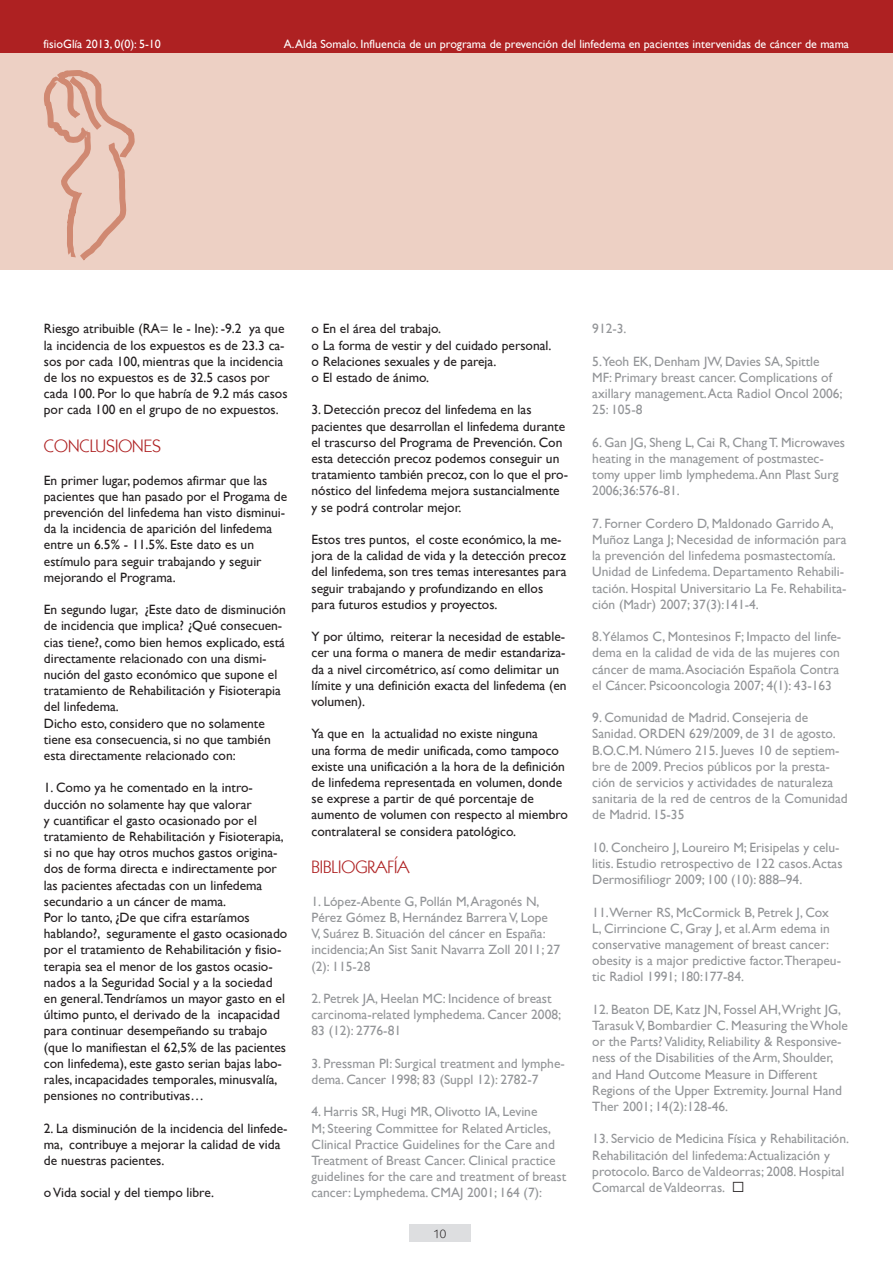
<style>
.page{position:relative;width:893px;height:1263px;background:#fff}
.page>*{position:absolute;margin:0;border:0;box-sizing:border-box;transform-origin:0 0}
.t1{font:18px "Kabel IT Cby BT";color:#ae2122}
.t2{font:13.5px/16.2px "Gill Sans";color:#231f20}
.t3{font:13.5px/16.2px "Gill Sans";color:#939598}
.t4{font:12px "Gill Sans";color:#fff}
.t5{font:12px "Kabel IT Cby BT";color:#231f20}
.s1{color:#231f20}
</style>
<div class="page">
<div style="left:409px;top:1224px;width:62px;height:18px;background:#dddee0"></div>
<div style="left:0;top:1px;width:893px;height:53px;background:#ae2122"></div>
<div style="left:0;top:54px;width:893px;height:216px;background:#edd0c4"></div>
<svg style="left:40px;top:0;width:99px;height:261px"></svg>
<p class="t4" style="left:44px;top:37px;width:119px">fisioGlía 2013, 0(0): 5-10</p>
<p class="t4" style="left:284px;top:37px;width:567px">A. Alda Somalo. Influencia de un programa de prevención del linfedema en pacientes intervenidas de cáncer de mama</p>
<p class="t2" style="left:44px;top:321px;width:245px">Riesgo atribuible (RA= Ie - Ine): -9.2 ya que la incidencia de los expuestos es de 23.3 ca&shy;sos por cada 100, mientras que la incidencia de los no expuestos es de 32.5 casos por cada 100. Por lo que habría de 9.2 más casos por cada 100 en el grupo de no expuestos.</p>
<p class="t1" style="left:44px;top:435px;width:119px">CONCLUSIONES</p>
<p class="t2" style="left:44px;top:472px;width:245px">En primer lugar, podemos afirmar que las pacientes que han pasado por el Progama de prevención del linfedema han visto disminui&shy;da la incidencia de aparición del linfedema entre un 6.5% - 11.5%. Este dato es un estímulo para seguir trabajando y seguir mejorando el Programa.</p>
<p class="t2" style="left:44px;top:601px;width:244px">En segundo lugar, ¿Este dato de disminución de incidencia que implica? ¿Qué consecuen&shy;cias tiene?, como bien hemos explicado, está directamente relacionado con una dismi&shy;nución del gasto económico que supone el tratamiento de Rehabilitación y Fisioterapia del linfedema.</p>
<p class="t2" style="left:44px;top:715px;width:228px">Dicho esto, considero que no solamente tiene esa consecuencia, si no que también esta directamente relacionado con:</p>
<p class="t2" style="left:44px;top:780px;width:242px">1. Como ya he comentado en la intro&shy;ducción no solamente hay que valorar<br>y cuantificar el gasto ocasionado por el tratamiento de Rehabilitación y Fisioterapia, si no que hay otros muchos gastos origina&shy;dos de forma directa e indirectamente por las pacientes afectadas con un linfedema secundario a un cáncer de mama.</p>
<p class="t2" style="left:44px;top:909px;width:245px">Por lo tanto, ¿De que cifra estaríamos hablando?, seguramente el gasto ocasionado por el tratamiento de Rehabilitación y fisio&shy;terapia sea el menor de los gastos ocasio&shy;nados a la Seguridad Social y a la sociedad en general.Tendríamos un mayor gasto en el último punto, el derivado de la incapacidad para continuar desempeñando su trabajo (que lo manifiestan el 62,5% de las pacientes con linfedema), este gasto serian bajas labo&shy;rales, incapacidades temporales, minusvalía, pensiones no contributivas…</p>
<p class="t2" style="left:44px;top:1120px;width:245px">2. La disminución de la incidencia del linfede&shy;ma, contribuye a mejorar la calidad de vida de nuestras pacientes.</p>
<p class="t2" style="left:44px;top:1185px;width:172px">o Vida social y del tiempo libre.</p>
<p class="t2" style="left:311px;top:321px;width:131px">o En el área del trabajo.</p>
<p class="t2" style="left:311px;top:337px;width:241px">o La forma de vestir y del cuidado personal.</p>
<p class="t2" style="left:311px;top:353px;width:186px">o Relaciones sexuales y de pareja.</p>
<p class="t2" style="left:311px;top:369px;width:119px">o El estado de ánimo.</p>
<p class="t2" style="left:311px;top:402px;width:258px">3. Detección precoz del linfedema en las pacientes que desarrollan el linfedema durante el trascurso del Programa de Prevención. Con esta detección precoz podemos conseguir un tratamiento también precoz, con lo que el pro&shy;nóstico del linfedema mejora sustancialmente y se podrá controlar mejor.</p>
<p class="t2" style="left:311px;top:531px;width:256px">Estos tres puntos, el coste económico, la me&shy;jora de la calidad de vida y la detección precoz del linfedema, son tres temas interesantes para seguir trabajando y profundizando en ellos para futuros estudios y proyectos.</p>
<p class="t2" style="left:311px;top:628px;width:257px">Y por último, reiterar la necesidad de estable&shy;cer una forma o manera de medir estandariza&shy;da a nivel circométrico, así como delimitar un límite y una definición exacta del linfedema (en volumen).</p>
<p class="t2" style="left:311px;top:726px;width:258px">Ya que en la actualidad no existe ninguna<br>una forma de medir unificada, como tampoco existe una unificación a la hora de la definición de linfedema representada en volumen, donde se exprese a partir de qué porcentaje de aumento de volumen con respecto al miembro contralateral se considera patológico.</p>
<p class="t1" style="left:311px;top:856px;width:99px">BIBLIOGRAFÍA</p>
<p class="t3" style="left:311px;top:893px;width:250px">1. López-Abente G, Pollán M, Aragonés N, Pérez Gómez B, Hernández Barrera V, Lope V, Suárez B. Situación del cáncer en España: incidencia; An Sist Sanit Navarra Zoll 2011; 27 (2): 115-28</p>
<p class="t3" style="left:311px;top:990px;width:251px">2. Petrek JA, Heelan MC: Incidence of breast carcinoma-related lymphedema. Cancer 2008;<br>83 (12): 2776-81</p>
<p class="t3" style="left:311px;top:1055px;width:255px">3. Pressman PI: Surgical treatment and lymphe&shy;dema. Cancer 1998; 83 (Suppl 12): 2782-7</p>
<p class="t3" style="left:311px;top:1104px;width:256px">4. Harris SR, Hugi MR, Olivotto IA, Levine<br>M; Steering Committee for Related Articles, Clinical Practice Guidelines for the Care and Treatment of Breast Cancer. Clinical practice guidelines for the care and treatment of breast cancer: Lymphedema. CMAJ 2001; 164 (7):</p>
<p class="t5" style="left:433px;top:1226px;width:14px">10</p>
<p class="t3" style="left:592px;top:321px;width:36px">912-3.</p>
<p class="t3" style="left:592px;top:353px;width:252px">5.Yeoh EK, Denham JW, Davies SA, Spittle MF: Primary breast cancer. Complications of axillary management. Acta Radiol Oncol 2006; 25: 105-8</p>
<p class="t3" style="left:592px;top:434px;width:254px">6. Gan JG, Sheng L, Cai R, Chang T. Microwaves heating in the management of postmastec&shy;tomy upper limb lymphedema. Ann Plast Surg 2006;36:576-81.</p>
<p class="t3" style="left:592px;top:515px;width:256px">7. Forner Cordero D, Maldonado Garrido A, Muñoz Langa J; Necesidad de información para la prevención del linfedema posmastectomía.<br>Unidad de Linfedema. Departamento Rehabili&shy;tación. Hospital Universitario La Fe. Rehabilita&shy;ción (Madr) 2007; 37(3):141-4.</p>
<p class="t3" style="left:592px;top:628px;width:251px">8.Yélamos C, Montesinos F; Impacto del linfe&shy;dema en la calidad de vida de las mujeres con cáncer de mama. Asociación Española Contra el Cáncer. Psicooncologia 2007; 4(1): 43-163</p>
<p class="t3" style="left:592px;top:709px;width:257px">9. Comunidad de Madrid. Consejeria de Sanidad. ORDEN 629/2009, de 31 de agosto.<br>B.O.C.M. Número 215. Jueves 10 de septiem&shy;bre de 2009. Precios públicos por la presta&shy;ción de servicios y actividades de naturaleza sanitaria de la red de centros de la Comunidad de Madrid. 15-35</p>
<p class="t3" style="left:592px;top:839px;width:252px">10. Concheiro J, Loureiro M; Erisipelas y celu&shy;litis. Estudio retrospectivo de 122 casos. Actas<br>Dermosifiliogr 2009; 100 (10): 888–94.</p>
<p class="t3" style="left:592px;top:904px;width:250px">11.Werner RS, McCormick B, Petrek J, Cox L, Cirrincione C, Gray J, et al. Arm edema in conservative management of breast cancer: obesity is a major predictive factor.Therapeu&shy;tic Radiol 1991; 180:177-84.</p>
<p class="t3" style="left:592px;top:1001px;width:257px">12. Beaton DE, Katz JN, Fossel AH,Wright JG, Tarasuk V, Bombardier C. Measuring the Whole or the Parts? Validity, Reliability &amp; Responsive&shy;ness of the Disabilities of the Arm, Shoulder, and Hand Outcome Measure in Different Regions of the Upper Extremity. Journal Hand Ther 2001; 14(2):128-46.</p>
<p class="t3" style="left:592px;top:1131px;width:258px">13. Servicio de Medicina Física y Rehabilitación.<br>Rehabilitación del linfedema: Actualización y protocolo. Barco de Valdeorras; 2008. Hospital Comarcal de Valdeorras. <span class="s1">·</span></p>
</div>
